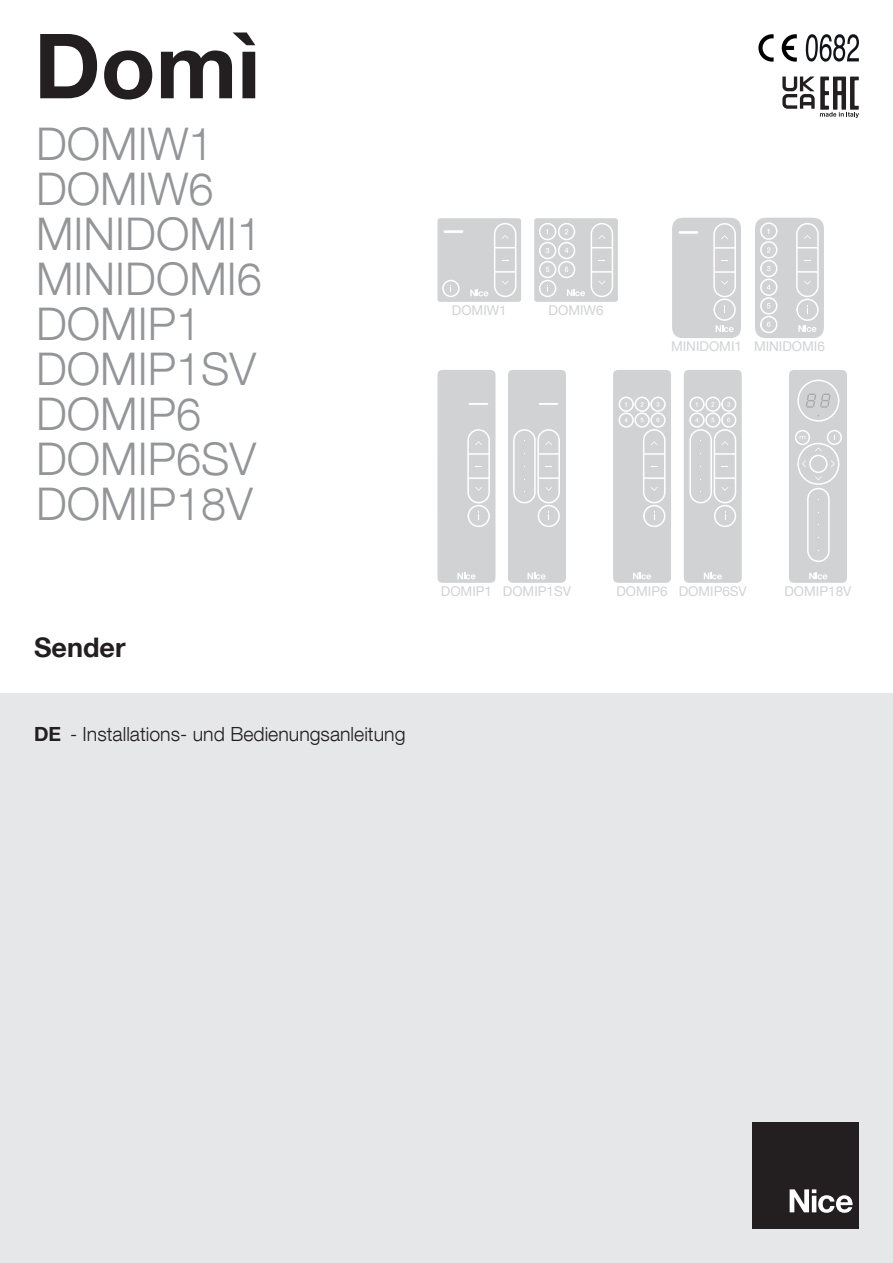
<style>
.page{position:relative;width:893px;height:1263px;background:#fff}
.page>*{position:absolute;margin:0;border:0;box-sizing:border-box;transform-origin:0 0}
.t1{font:700 90px "Helvetica Neue LT Com";color:#231f20}
.t2{font:300 45px/45px "Helvetica Neue LT Com";color:#939598}
.t3{font:700 27px "Helvetica Neue LT Com";color:#231f20}
.t4{font:300 19.5px "Helvetica Neue LT Com";color:#231f20}
.t5{font:13.5px "Helvetica Neue";color:#d1d2d4}
.s1{font-weight:700}
</style>
<div class="page">
<div style="left:0;top:693px;width:893px;height:570px;background:#e6e7e9"></div>
<div style="left:753px;top:1123px;width:106px;height:106px;background:#231f20"></div>
<svg style="left:790px;top:1189px;width:63px;height:24px"></svg>
<svg style="left:782px;top:34px;width:15px;height:28px"></svg>
<svg style="left:758px;top:34px;width:16px;height:28px"></svg>
<svg style="left:806px;top:34px;width:53px;height:28px"></svg>
<svg style="left:782px;top:77px;width:77px;height:41px"></svg>
<div style="left:533px;top:217px;width:86px;height:86px;background:#d1d2d4;border-radius:3px"></div>
<div style="left:533px;top:217px;width:86px;height:86px;border:1px solid #fff;border-radius:3px"></div>
<svg style="left:598px;top:235px;width:7px;height:4px"></svg>
<svg style="left:593px;top:247px;width:18px;height:1px"></svg>
<hr style="left:591px;top:271px;width:21px;height:2px;background:#fff">
<svg style="left:567px;top:290px;width:18px;height:6px"></svg>
<div style="left:539px;top:242px;width:17px;height:17px;border:1px solid #fff;border-radius:50%"></div>
<div style="left:558px;top:242px;width:17px;height:17px;border:1px solid #fff;border-radius:50%"></div>
<div style="left:539px;top:261px;width:17px;height:17px;border:1px solid #fff;border-radius:50%"></div>
<div style="left:539px;top:223px;width:17px;height:17px;border:1px solid #fff;border-radius:50%"></div>
<div style="left:558px;top:261px;width:17px;height:17px;border:1px solid #fff;border-radius:50%"></div>
<div style="left:558px;top:223px;width:17px;height:17px;border:1px solid #fff;border-radius:50%"></div>
<div style="left:539px;top:280px;width:17px;height:17px;border:1px solid #fff;border-radius:50%"></div>
<div style="left:591px;top:223px;width:22px;height:74px;border:1px solid #fff;border-radius:11px"></div>
<svg style="left:546px;top:248px;width:4px;height:6px"></svg>
<svg style="left:540px;top:267px;width:9px;height:6px"></svg>
<svg style="left:565px;top:266px;width:3px;height:6px"></svg>
<svg style="left:755px;top:217px;width:69px;height:121px;background:#d7d8d9"></svg>
<svg style="left:672px;top:217px;width:69px;height:121px;background:#d4d5d7"></svg>
<svg style="left:613px;top:370px;width:58px;height:213px;background:#d4d5d7"></svg>
<svg style="left:684px;top:370px;width:58px;height:213px;background:#d5d6d8"></svg>
<svg style="left:437px;top:370px;width:59px;height:213px;background:#d3d4d6"></svg>
<div style="left:468px;top:505px;width:22px;height:22px;border:1px solid #fff;border-radius:50%"></div>
<div style="left:468px;top:402px;width:21px;height:4px;border:1px solid #d1d2d4;border-radius:2px"></div>
<svg style="left:508px;top:370px;width:58px;height:213px;background:#d3d4d6"></svg>
<div style="left:538px;top:505px;width:22px;height:22px;border:1px solid #fff;border-radius:50%"></div>
<div style="left:538px;top:402px;width:21px;height:4px;border:1px solid #d1d2d4;border-radius:2px"></div>
<svg style="left:789px;top:370px;width:58px;height:213px;background:#d3d4d6"></svg>
<div style="left:797px;top:380px;width:42px;height:42px;border:1px solid #fff;border-radius:50%"></div>
<div style="left:437px;top:217px;width:85px;height:86px;background:#d1d2d4;border-radius:3px"></div>
<div style="left:436px;top:217px;width:87px;height:86px;border:1px solid #fff;border-radius:3px"></div>
<svg style="left:470px;top:290px;width:18px;height:6px"></svg>
<div style="left:494px;top:223px;width:22px;height:74px;border:1px solid #fff;border-radius:11px"></div>
<svg style="left:443px;top:280px;width:16px;height:16px"></svg>
<div style="left:442px;top:280px;width:18px;height:17px;border:1px solid #fff;border-radius:50%"></div>
<svg style="left:502px;top:235px;width:7px;height:4px"></svg>
<svg style="left:495px;top:247px;width:21px;height:1px"></svg>
<hr style="left:495px;top:271px;width:21px;height:2px;background:#fff">
<hr style="left:443px;top:230px;width:21px;height:3px;background:#fff;border-radius:2px">
<div style="left:443px;top:229px;width:21px;height:5px;border:1px solid #d1d2d4;border-radius:2px"></div>
<h1 class="t1" style="left:34px;top:9px;width:228px">Domì</h1>
<p class="t2" style="left:36px;top:121px;width:227px">DOMIW1<br>DOMIW6<br>MINIDOMI1<br>MINIDOMI6<br>DOMIP1<br>DOMIP1SV<br>DOMIP6<br>DOMIP6SV<br>DOMIP18V</p>
<p class="t3" style="left:34px;top:630px;width:93px">Sender</p>
<p class="t4" style="left:34px;top:722px;width:373px"><span class="s1">DE</span> - Installations- und Bedienungsanleitung</p>
<p class="t5" style="left:452px;top:300px;width:56px">DOMIW1</p>
<p class="t5" style="left:549px;top:300px;width:56px">DOMIW6</p>
<p class="t5" style="left:671px;top:336px;width:155px">MINIDOMI1 MINIDOMI6</p>
<p class="t5" style="left:441px;top:582px;width:132px">DOMIP1 DOMIP1SV</p>
<p class="t5" style="left:616px;top:582px;width:132px">DOMIP6 DOMIP6SV</p>
<p class="t5" style="left:784px;top:582px;width:68px">DOMIP18V</p>
</div>
